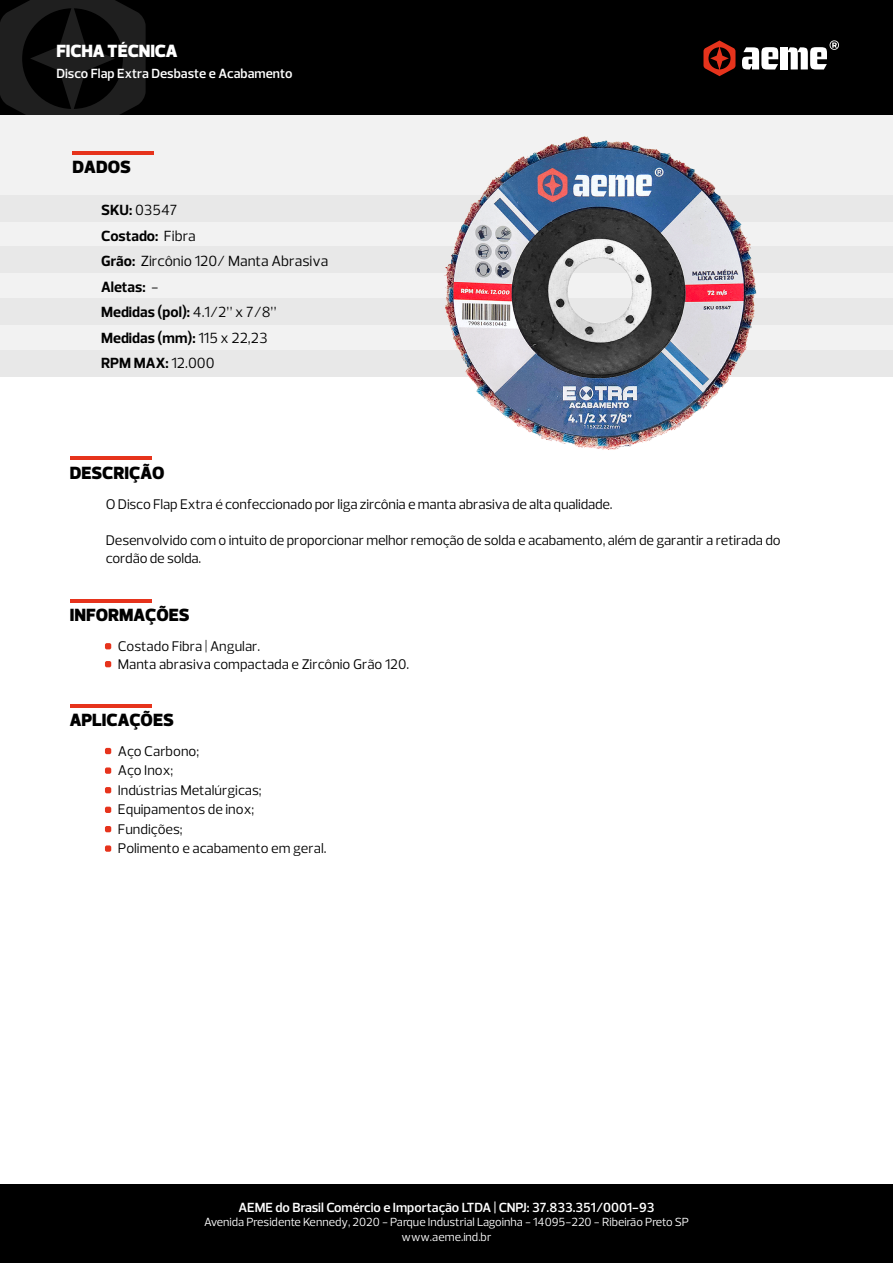
<style>
.page{position:relative;width:893px;height:1263px;background:#fff}
.page>*{position:absolute;margin:0;border:0;box-sizing:border-box;transform-origin:0 0}
.t1{font:900 18px "Prelo";color:#000}
.t2{font:900 18px "Prelo";letter-spacing:-.01em;color:#fff}
.t3{font:15px/25.5px "Prelo";color:#000}
.t4{font:14.25px/19.5px "Prelo";letter-spacing:-.01em;color:#000}
.t5{font:600 13.5px "Prelo";color:#fff}
.t6{font:12px/14.4px "Prelo";color:#fff;text-align:center}
.s1{font-weight:700}
</style>
<div class="page">
<div style="left:0;top:115px;width:893px;height:261px;background:#f2f2f2"></div>
<div style="left:0;top:195px;width:893px;height:26px;background:#e8e8e8"></div>
<div style="left:0;top:247px;width:893px;height:26px;background:#e8e8e8"></div>
<div style="left:0;top:298px;width:893px;height:26px;background:#e8e8e8"></div>
<div style="left:0;top:350px;width:893px;height:26px;background:#e8e8e8"></div>
<div style="left:0;top:0;width:893px;height:115px;background:#000"></div>
<svg style="left:0;top:0;width:146px;height:115px"></svg>
<div style="left:0;top:1184px;width:893px;height:79px;background:#000"></div>
<div style="left:781px;top:47px;width:7px;height:22px;background:#fff"></div>
<svg style="left:788px;top:40px;width:51px;height:29px"></svg>
<svg style="left:742px;top:47px;width:36px;height:22px"></svg>
<svg style="left:703px;top:40px;width:32px;height:36px"></svg>
<hr style="left:73px;top:151px;width:81px;height:3px;background:#e6331c">
<hr style="left:70px;top:457px;width:82px;height:3px;background:#e6331c">
<hr style="left:70px;top:704px;width:82px;height:3px;background:#e6331c">
<hr style="left:70px;top:599px;width:82px;height:3px;background:#e6331c">
<svg style="left:105px;top:748px;width:6px;height:6px"></svg>
<svg style="left:105px;top:643px;width:6px;height:6px"></svg>
<svg style="left:105px;top:661px;width:6px;height:6px"></svg>
<div style="left:105px;top:767px;width:6px;height:7px;background:#e6331c;border-radius:2px"></div>
<svg style="left:105px;top:787px;width:6px;height:6px"></svg>
<svg style="left:105px;top:807px;width:6px;height:6px"></svg>
<svg style="left:105px;top:826px;width:6px;height:6px"></svg>
<div style="left:105px;top:845px;width:6px;height:7px;background:#e6331c;border-radius:2px"></div>
<img style="left:399px;top:136px;width:406px;height:314px">
<p class="t2" style="left:56px;top:39px;width:123px">FICHA TÉCNICA</p>
<p class="t5" style="left:56px;top:65px;width:238px">Disco Flap Extra Desbaste e Acabamento</p>
<p class="t1" style="left:73px;top:156px;width:60px">DADOS</p>
<p class="t3" style="left:101px;top:198px;width:229px"><span class="s1">SKU:</span> 03547<br><span class="s1">Costado:</span> Fibra<br><span class="s1">Grão:</span> Zircônio 120/ Manta Abrasiva<br><span class="s1">Aletas:</span> -<br><span class="s1">Medidas (pol):</span> 4.1/2” x 7/8”<br><span class="s1">Medidas (mm):</span> 115 x 22,23<br><span class="s1">RPM MAX:</span> 12.000</p>
<p class="t1" style="left:70px;top:462px;width:96px">DESCRIÇÃO</p>
<p class="t4" style="left:106px;top:495px;width:508px">O Disco Flap Extra é confeccionado por liga zircônia e manta abrasiva de alta qualidade.</p>
<p class="t4" style="left:106px;top:531px;width:676px;line-height:18px">Desenvolvido com o intuito de proporcionar melhor remoção de solda e acabamento, além de garantir a retirada do cordão de solda.</p>
<p class="t1" style="left:70px;top:604px;width:122px">INFORMAÇÕES</p>
<p class="t4" style="left:118px;top:637px;width:293px;line-height:18px">Costado Fibra | Angular.<br>Manta abrasiva compactada e Zircônio Grão 120.</p>
<p class="t1" style="left:70px;top:709px;width:106px">APLICAÇÕES</p>
<p class="t4" style="left:118px;top:741px;width:210px">Aço Carbono;<br>Aço Inox;<br>Indústrias Metalúrgicas;<br>Equipamentos de inox;<br>Fundições;<br>Polimento e acabamento em geral.</p>
<p class="t5" style="left:239px;top:1199px;width:417px">AEME do Brasil Comércio e Importação LTDA | CNPJ: 37.833.351/0001-93</p>
<p class="t6" style="left:204px;top:1215px;width:486px">Avenida Presidente Kennedy, 2020 - Parque Industrial Lagoinha - 14095-220 - Ribeirão Preto SP www.aeme.ind.br</p>
</div>
